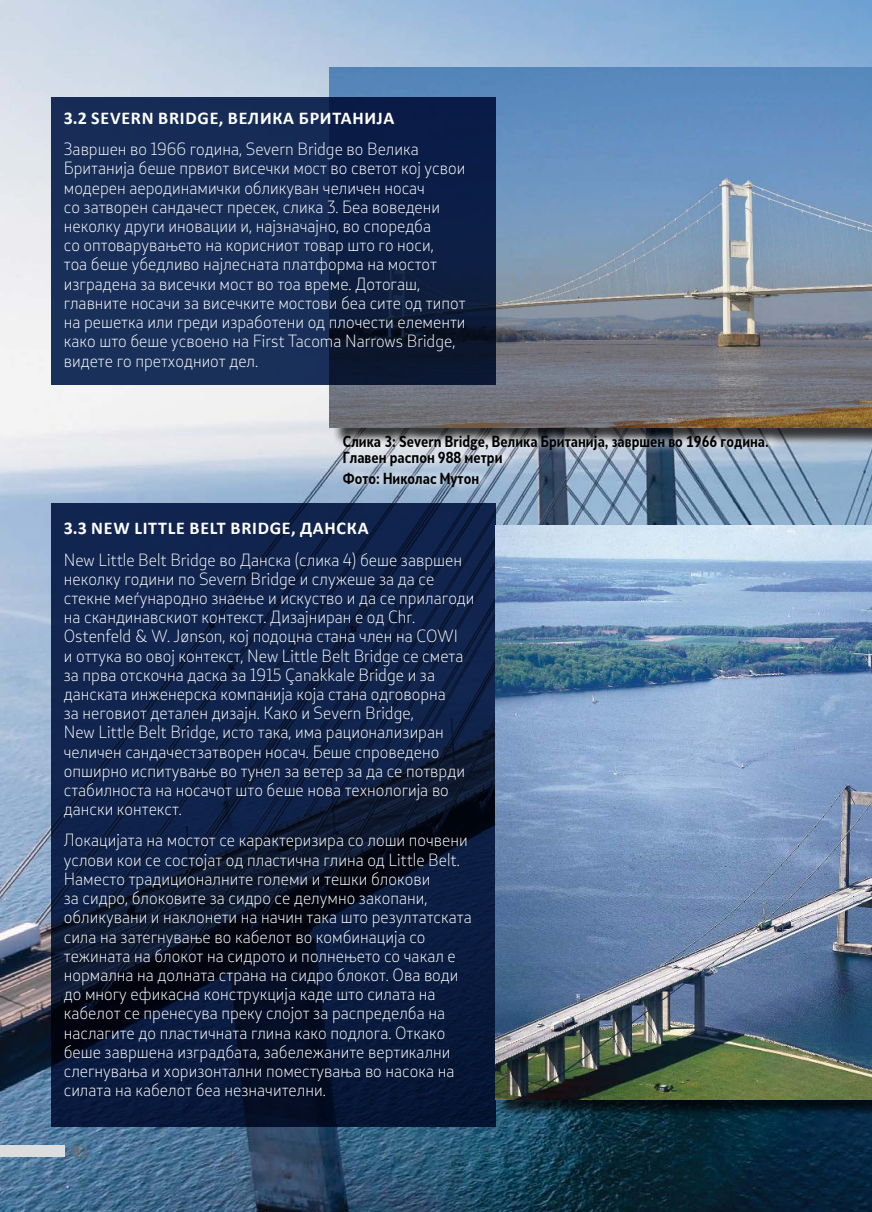
<style>
.page{position:relative;width:872px;height:1212px;background:#fff}
.page>*{position:absolute;margin:0;border:0;box-sizing:border-box;transform-origin:0 0}
.podnaslov{font:700 18px "Calibri";letter-spacing:.04em;color:#fff}
.telo{font:300 16.5px/19.2px "Stobi Sans";color:#fff}
.txt_sliki_novo{font:700 15px/16.5px "Skola Sans Cn";color:#000}
.t1{font:700 15px "Skola Sans Cn";color:#6d6e71}
</style>
<div class="page">
<img style="left:0;top:0;width:872px;height:1212px">
<svg style="left:51px;top:504px;width:444px;height:623px;background:#0c1b3d"></svg>
<img style="left:330px;top:68px;width:542px;height:360px">
<svg style="left:51px;top:97px;width:444px;height:288px;background:#13274e"></svg>
<div style="left:344px;top:427px;width:440px;height:68px;background:#fff;opacity:.98"></div>
<div style="left:497px;top:527px;width:375px;height:591px;background:#000;opacity:.75"></div>
<img style="left:495px;top:525px;width:377px;height:574px">
<div style="left:0;top:1145px;width:64px;height:12px;background:#dcddde"></div>
<p class="podnaslov" style="left:64px;top:105px;width:332px">3.2 SEVERN BRIDGE, ВЕЛИКА БРИТАНИЈА</p>
<p class="telo" style="left:64px;top:139px;width:403px">Завршен во 1966 година, Severn Bridge во Велика Британија беше првиот висечки мост во светот кој усвои модерен аеродинамички обликуван челичен носач<br>со затворен сандачест пресек, слика 3. Беа воведени неколку други иновации и, најзначајно, во споредба<br>со оптоварувањето на корисниот товар што го носи,<br>тоа беше убедливо најлесната платформа на мостот изградена за висечки мост во тоа време. Дотогаш, главните носачи за висечките мостови беа сите од типот на решетка или греди изработени од плочести елементи како што беше усвоено на First Tacoma Narrows Bridge, видете го претходниот дел.</p>
<p class="txt_sliki_novo" style="left:343px;top:433px;width:427px">Слика 3: Severn Bridge, Велика Британија, завршен во 1966 година.<br>Главен распон 988 метри</p>
<p class="txt_sliki_novo" style="left:343px;top:470px;width:138px">Фото: Николас Мутон</p>
<p class="podnaslov" style="left:64px;top:516px;width:306px">3.3 NEW LITTLE BELT BRIDGE, ДАНСКА</p>
<p class="telo" style="left:64px;top:549px;width:412px">New Little Belt Bridge во Данска (слика 4) беше завршен неколку години по Severn Bridge и служеше за да се стекне меѓународно знаење и искуство и да се прилагоди на скандинавскиот контекст. Дизајниран е од Chr.<br>Ostenfeld &amp; W. Jønson, кој подоцна стана член на COWI<br>и оттука во овој контекст, New Little Belt Bridge се смета за првa отскочна даска за 1915 Çanakkale Bridge и за данската инженерска компанија која стана одговорна<br>за неговиот детален дизајн. Како и Severn Bridge,<br>New Little Belt Bridge, исто така, има рационализиран челичен сандачестзатворен носач. Беше спроведено опширно испитување во тунел за ветер за да се потврди стабилноста на носачот што беше нова технологија во дански контекст.</p>
<p class="telo" style="left:64px;top:830px;width:409px">Локацијата на мостот се карактеризира со лоши почвени услови кои се состојат од пластична глина од Little Belt.<br>Наместо традиционалните големи и тешки блокови<br>за сидро, блоковите за сидро се делумно закопани, обликувани и наклонети на начин така што резултатската сила на затегнување во кабелот во комбинација со тежината на блокот на сидрото и полнењето со чакал е нормална на долната страна на сидро блокот. Ова води до многу ефикасна конструкција каде што силата на кабелот се пренесува преку слојот за распределба на наслагите до пластичната глина како подлога. Откако беше завршена изградбата, забележаните вертикални слегнувања и хоризонтални поместувања во насока на силата на кабелот беа незначителни.</p>
<p class="t1" style="left:72px;top:1142px;width:17px">82</p>
</div>
